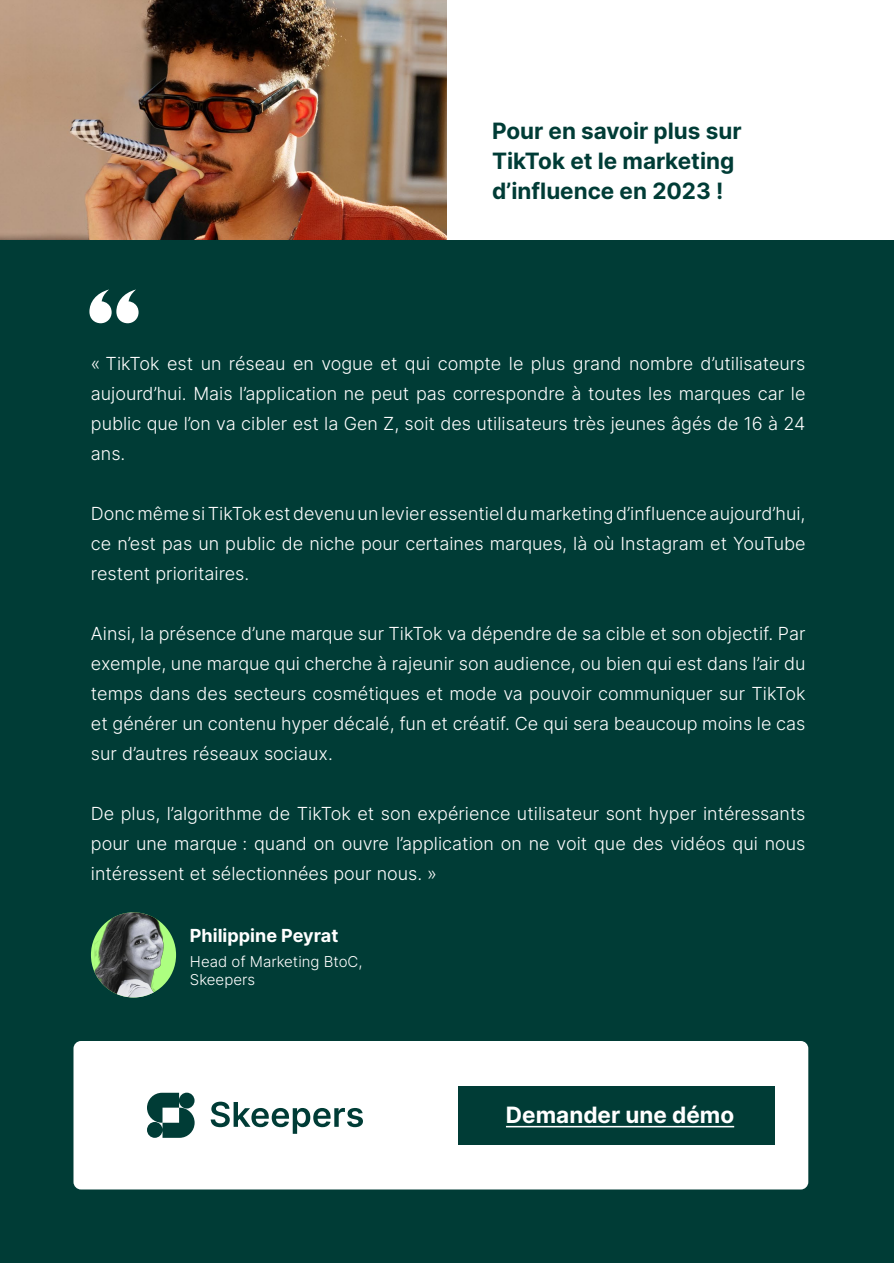
<style>
.page{position:relative;width:894px;height:1263px;background:#fff}
.page>*{position:absolute;margin:0;border:0;box-sizing:border-box;transform-origin:0 0}
.t1{font:700 22.5px/30px "Inter";color:#003c36}
.t2{font:700 22.5px "Inter";color:#fff}
.t3{font:300 18px/30px "Inter";color:#fff;text-align:justify}
.t4{font:700 18px "Inter";color:#fff}
.t5{font:300 15px/18px "Inter";color:#fff}
</style>
<div class="page">
<img style="left:0;top:0;width:447px;height:240px">
<div style="left:0;top:240px;width:894px;height:1023px;background:#003c36"></div>
<div style="left:91px;top:912px;width:85px;height:86px;background:#adff80;border-radius:50%"></div>
<img style="left:95px;top:912px;width:76px;height:86px">
<svg style="left:89px;top:289px;width:50px;height:34px"></svg>
<div style="left:74px;top:1041px;width:734px;height:149px;background:#fff;border-radius:8px"></div>
<svg style="left:211px;top:1102px;width:152px;height:32px"></svg>
<svg style="left:147px;top:1093px;width:48px;height:45px"></svg>
<div style="left:458px;top:1086px;width:316px;height:59px;background:#003c36"></div>
<hr style="left:506px;top:1126px;width:228px;height:1px;background:#fff">
<p class="t1" style="left:492px;top:115px;width:251px">Pour en savoir plus sur<br>TikTok et le marketing d’influence en 2023 !</p>
<p class="t3" style="left:91px;top:348px;width:716px">« TikTok est un réseau en vogue et qui compte le plus grand nombre d’utilisateurs aujourd’hui. Mais l’application ne peut pas correspondre à toutes les marques car le public que l’on va cibler est la Gen Z, soit des utilisateurs très jeunes âgés de 16 à 24 ans.</p>
<p class="t3" style="left:91px;top:498px;width:716px">Donc même si TikTok est devenu un levier essentiel du marketing d’influence aujourd’hui, ce n’est pas un public de niche pour certaines marques, là où Instagram et YouTube restent prioritaires.</p>
<p class="t3" style="left:91px;top:618px;width:716px">Ainsi, la présence d’une marque sur TikTok va dépendre de sa cible et son objectif. Par exemple, une marque qui cherche à rajeunir son audience, ou bien qui est dans l’air du temps dans des secteurs cosmétiques et mode va pouvoir communiquer sur TikTok et générer un contenu hyper décalé, fun et créatif. Ce qui sera beaucoup moins le cas sur d’autres réseaux sociaux.</p>
<p class="t3" style="left:91px;top:798px;width:716px">De plus, l’algorithme de TikTok et son expérience utilisateur sont hyper intéressants pour une marque : quand on ouvre l’application on ne voit que des vidéos qui nous intéressent et sélectionnées pour nous. »</p>
<p class="t4" style="left:190px;top:923px;width:150px">Philippine Peyrat</p>
<p class="t5" style="left:190px;top:952px;width:174px">Head of Marketing BtoC,<br>Skeepers</p>
<p class="t2" style="left:506px;top:1098px;width:230px">Demander une démo</p>
</div>
